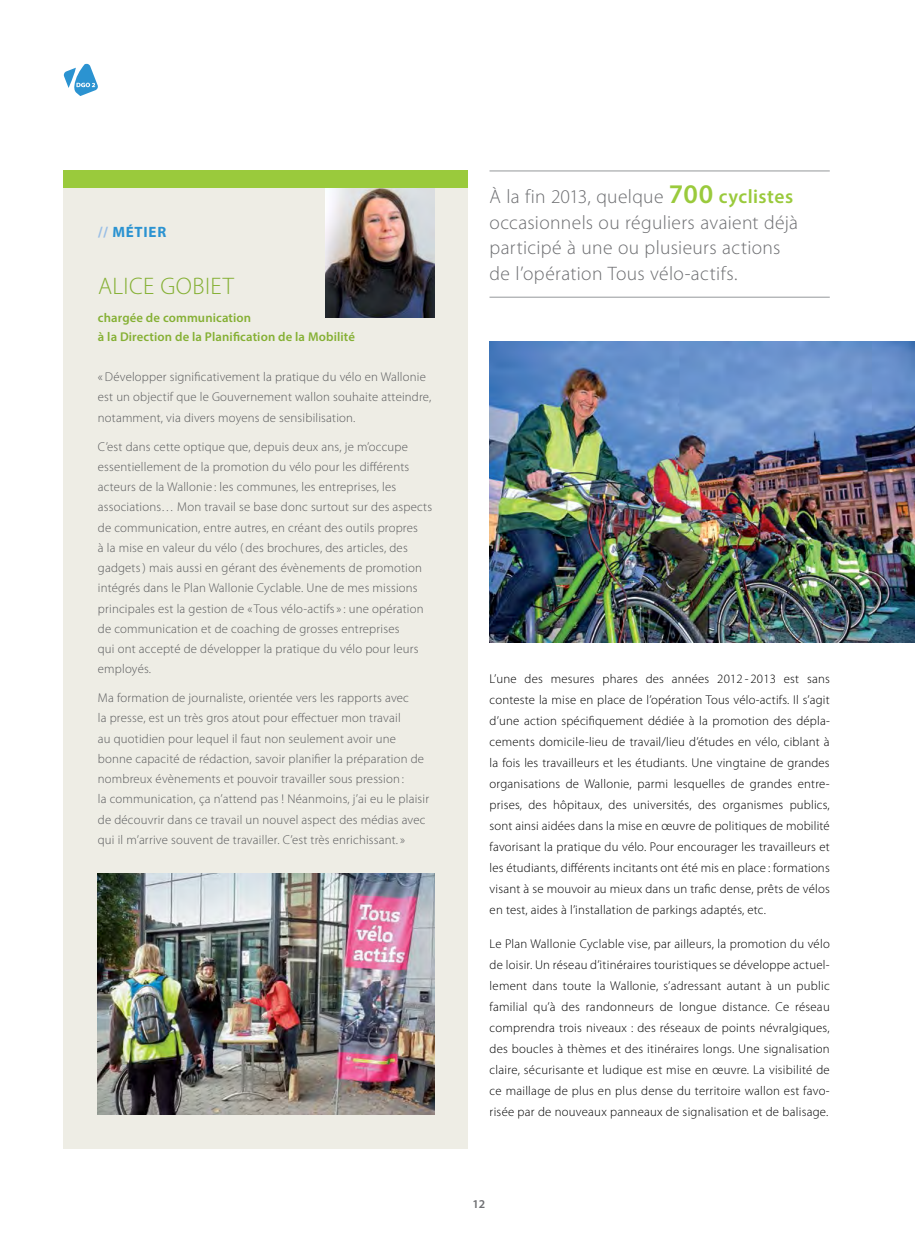
<style>
.page{position:relative;width:915px;height:1234px;background:#fff}
.page>*{position:absolute;margin:0;border:0;box-sizing:border-box;transform-origin:0 0}
.t1{font:300 24px "Myriad Pro";letter-spacing:.02em;color:#85b034}
.t2{font:300 19.5px/25.5px "Myriad Pro";letter-spacing:.015em;color:#6d6e71}
.t3{font:700 15px "Myriad Pro";letter-spacing:.05em;color:#2b93d1}
.t4{font:300 12.75px/21px "Myriad Pro";letter-spacing:.015em;color:#000;text-align:justify}
.t5{font:300 12.75px/20.2px "Myriad Pro";letter-spacing:.015em;color:#58595b}
.t6{font:600 12.75px/19.5px "Myriad Pro";letter-spacing:.01em;color:#85b034}
.t7{font:600 12px "Myriad Pro";color:#6d6e71}
.s1{color:#9abfe6}
.s2{font-weight:600;font-size:27px;color:#9aca3c}
.s3{font-weight:600;color:#9aca3c}
</style>
<div class="page">
<svg style="left:63px;top:63px;width:35px;height:33px"></svg>
<div style="left:64px;top:170px;width:404px;height:978px;background:#eeede5"></div>
<img style="left:98px;top:873px;width:336px;height:241px">
<img style="left:325px;top:187px;width:109px;height:130px">
<div style="left:64px;top:170px;width:404px;height:17px;background:#9aca3c"></div>
<hr style="left:489px;top:170px;width:340px;height:1px;background:#95979a">
<hr style="left:489px;top:297px;width:340px;height:1px;background:#95979a">
<img style="left:489px;top:341px;width:425px;height:301px">
<p class="t3" style="left:98px;top:222px;width:70px"><span class="s1">//</span> MÉTIER</p>
<h1 class="t1" style="left:98px;top:272px;width:137px">ALICE GOBIET</h1>
<p class="t6" style="left:98px;top:307px;width:258px">chargée de communication<br>à la Direction de la Planification de la Mobilité</p>
<p class="t5" style="left:98px;top:367px;width:335px">«Développer significativement la pratique du vélo en Wallonie est un objectif que le Gouvernement wallon souhaite atteindre, notamment, via divers moyens de sensibilisation.</p>
<p class="t5" style="left:98px;top:436px;width:335px">C’est dans cette optique que, depuis deux ans, je m’occupe essentiellement de la promotion du vélo pour les différents acteurs de la Wallonie : les communes, les entreprises, les associations… Mon travail se base donc surtout sur des aspects de communication, entre autres, en créant des outils propres<br>à la mise en valeur du vélo ( des brochures, des articles, des gadgets) mais aussi en gérant des évènements de promotion intégrés dans le Plan Wallonie Cyclable. Une de mes missions principales est la gestion de «Tous vélo-actifs»: une opération de communication et de coaching de grosses entreprises<br>qui ont accepté de développer la pratique du vélo pour leurs employés.</p>
<p class="t5" style="left:98px;top:687px;width:333px">Ma formation de journaliste, orientée vers les rapports avec<br>la presse, est un très gros atout pour effectuer mon travail<br>au quotidien pour lequel il faut non seulement avoir une bonne capacité de rédaction, savoir planifier la préparation de nombreux évènements et pouvoir travailler sous pression :<br>la communication, ça n’attend pas ! Néanmoins, j’ai eu le plaisir de découvrir dans ce travail un nouvel aspect des médias avec qui il m’arrive souvent de travailler. C’est très enrichissant.»</p>
<h2 class="t2" style="left:489px;top:184px;width:310px">À la fin 2013, quelque <span class="s2">700</span> <span class="s3">cyclistes </span>occasionnels ou réguliers avaient déjà participé à une ou plusieurs actions de l’opération Tous vélo-actifs.</h2>
<p class="t4" style="left:489px;top:668px;width:341px">L’une des mesures phares des années 2012 - 2013 est sans conteste la mise en place de l’opération Tous vélo-actifs. Il s’agit d’une action spécifiquement dédiée à la promotion des dépla&shy;cements domicile-lieu de travail/lieu d’études en vélo, ciblant à la fois les travailleurs et les étudiants. Une vingtaine de grandes organisations de Wallonie, parmi lesquelles de grandes entre&shy;prises, des hôpitaux, des universités, des organismes publics, sont ainsi aidées dans la mise en œuvre de politiques de mobilité favorisant la pratique du vélo. Pour encourager les travailleurs et les étudiants, différents incitants ont été mis en place : formations visant à se mouvoir au mieux dans un trafic dense, prêts de vélos en test, aides à l’installation de parkings adaptés, etc.</p>
<p class="t4" style="left:489px;top:933px;width:341px">Le Plan Wallonie Cyclable vise, par ailleurs, la promotion du vélo de loisir. Un réseau d’itinéraires touristiques se développe actuel&shy;lement dans toute la Wallonie, s’adressant autant à un public familial qu’à des randonneurs de longue distance. Ce réseau comprendra trois niveaux : des réseaux de points névralgiques, des boucles à thèmes et des itinéraires longs. Une signalisation claire, sécurisante et ludique est mise en œuvre. La visibilité de ce maillage de plus en plus dense du territoire wallon est favo&shy;risée par de nouveaux panneaux de signalisation et de balisage.</p>
<p class="t7" style="left:472px;top:1196px;width:14px">12</p>
</div>
